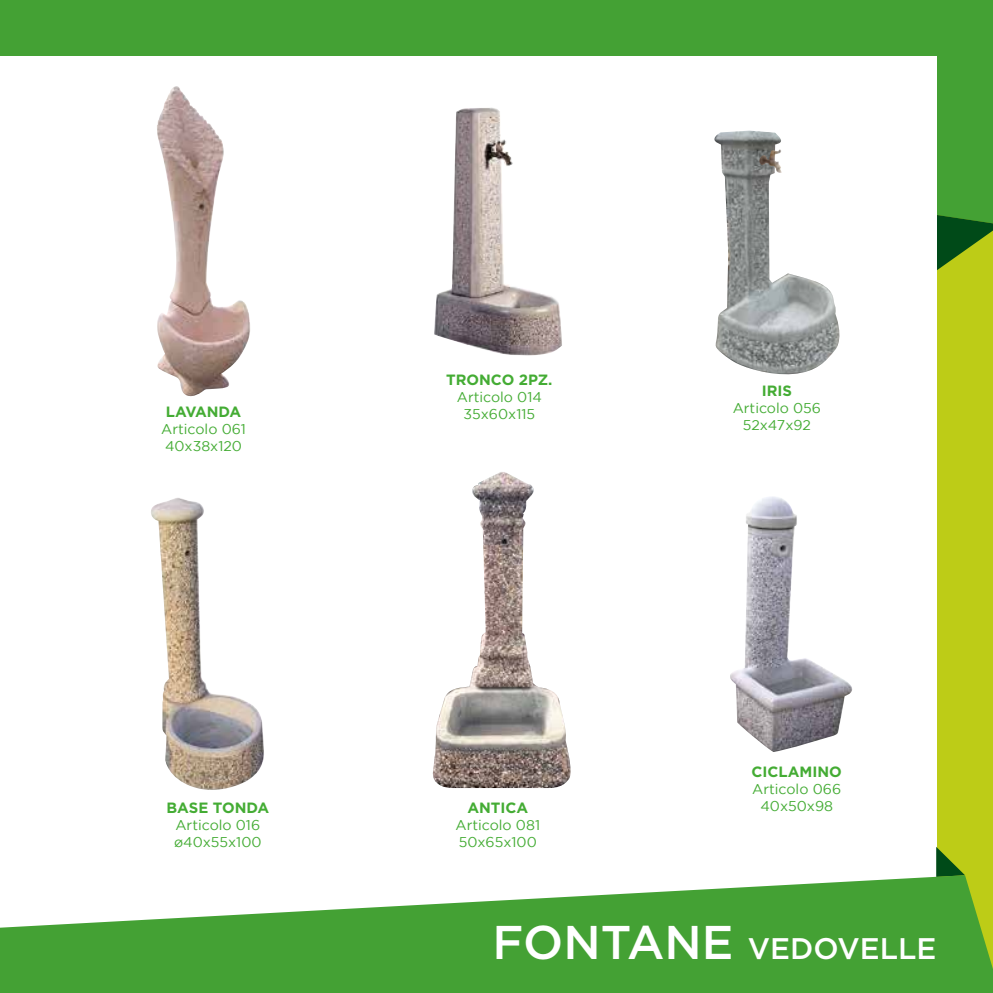
<style>
.page{position:relative;width:993px;height:993px;background:#fff}
.page>*{position:absolute;margin:0;border:0;box-sizing:border-box;transform-origin:0 0}
.t1{font:500 29.75px "Gotham";color:#fff}
.t2{font:700 14.88px "Gotham";color:#44ac34}
.t3{font:700 14.88px "Gotham";letter-spacing:-.025em;color:#44ac34}
.t4{font:14.17px/17px "Gotham";color:#44ac34}
.s1{font-size:47.25px}
</style>
<div class="page">
<div style="left:0;top:0;width:992px;height:191px;background:#44a134"></div>
<svg style="left:937px;top:191px;width:55px;height:683px;background:#aec418"></svg>
<div style="left:0;top:56px;width:936px;height:878px;background:#fff"></div>
<svg style="left:936px;top:846px;width:28px;height:28px"></svg>
<svg style="left:0;top:874px;width:992px;height:118px;fill:#44a134"></svg>
<img style="left:157px;top:86px;width:93px;height:311px">
<img style="left:730px;top:496px;width:122px;height:255px">
<img style="left:151px;top:498px;width:113px;height:292px">
<img style="left:434px;top:107px;width:128px;height:249px">
<img style="left:714px;top:130px;width:126px;height:245px">
<img style="left:759px;top:149px;width:22px;height:24px">
<img style="left:432px;top:472px;width:139px;height:315px">
<p class="t3" style="left:166px;top:403px;width:77px">LAVANDA</p>
<p class="t4" style="left:161px;top:420px;width:86px">Articolo 061<br>40x38x120</p>
<p class="t2" style="left:446px;top:370px;width:108px">TRONCO 2PZ.</p>
<p class="t4" style="left:456px;top:388px;width:86px;text-align:center">Articolo 014<br>35x60x115</p>
<p class="t2" style="left:761px;top:382px;width:32px">IRIS</p>
<p class="t4" style="left:732px;top:399px;width:90px;text-align:center">Articolo 056<br>52x47x92</p>
<p class="t2" style="left:751px;top:763px;width:92px">CICLAMINO</p>
<p class="t4" style="left:752px;top:780px;width:90px">Articolo 066</p>
<p class="t2" style="left:166px;top:799px;width:104px">BASE TONDA</p>
<p class="t4" style="left:760px;top:797px;width:74px">40x50x98</p>
<p class="t4" style="left:174px;top:816px;width:89px">Articolo 016 ø40x55x100</p>
<p class="t2" style="left:467px;top:799px;width:62px">ANTICA</p>
<p class="t4" style="left:455px;top:816px;width:86px">Articolo 081<br>50x65x100</p>
<h1 class="t1" style="left:492px;top:928px;width:445px"><span class="s1">FONTANE</span> VEDOVELLE</h1>
</div>
